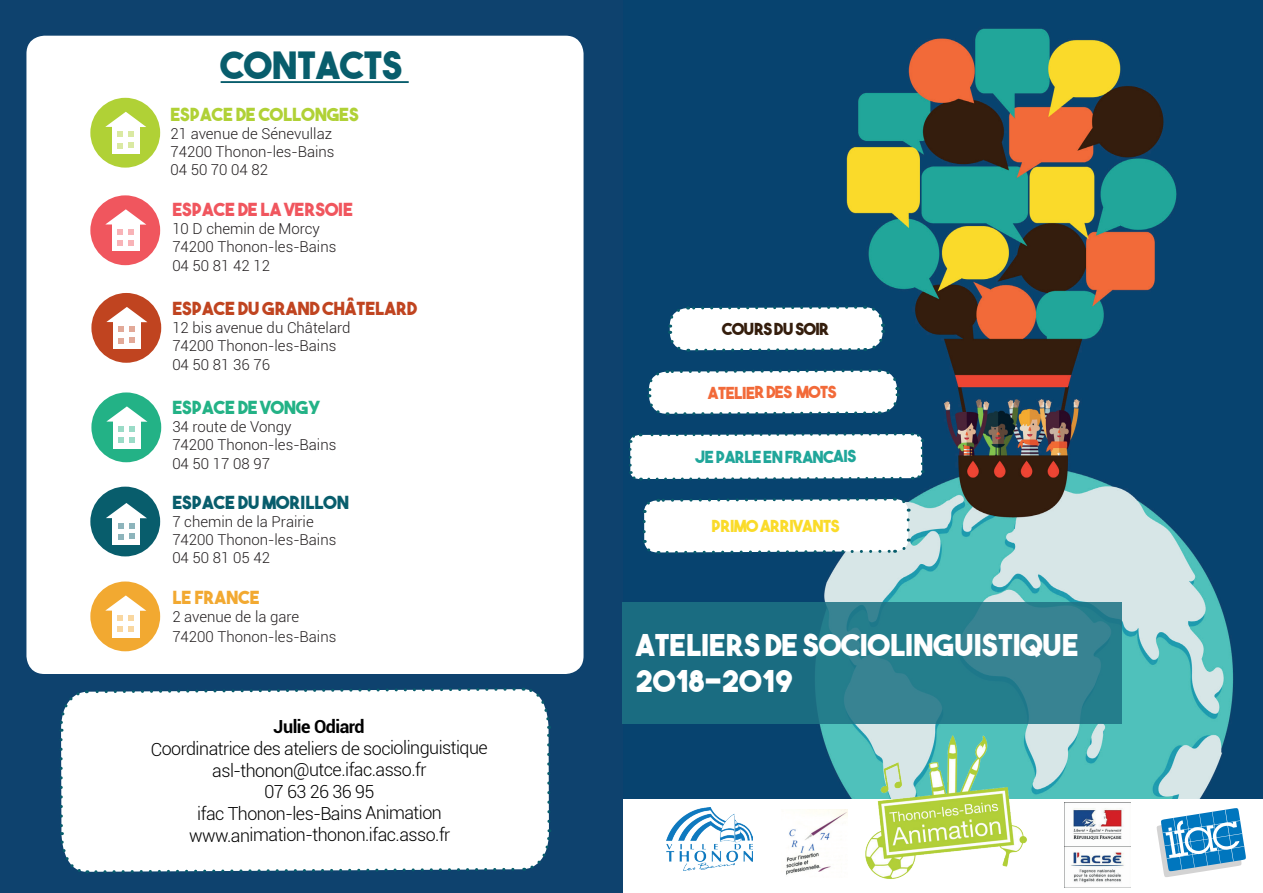
<style>
.page{position:relative;width:1263px;height:893px;background:#fff}
.page>*{position:absolute;margin:0;border:0;box-sizing:border-box;transform-origin:0 0}
.t1{font:37.5px "The Bold Font";color:#085d6c}
.t2{font:30px/36px "The Bold Font";color:#fff}
.t3{font:300 18px/21.6px "Roboto";letter-spacing:-.035em;color:#000;text-align:center}
.t4{font:18px "The Bold Font";color:#c04420}
.t5{font:18px "The Bold Font";color:#f0565e}
.t6{font:18px "The Bold Font";color:#b0d136}
.t7{font:18px "The Bold Font";color:#085d6c}
.t8{font:18px "The Bold Font";color:#23b286}
.t9{font:700 18px "Roboto";letter-spacing:-.035em;color:#000}
.t10{font:18px "The Bold Font";color:#f2a931}
.t11{font:16.5px "The Bold Font";letter-spacing:-.035em;color:#20a69a}
.t12{font:16.5px "The Bold Font";letter-spacing:-.035em;color:#fadb29}
.t13{font:16.5px "The Bold Font";letter-spacing:-.035em;color:#f26a39}
.t14{font:16.5px "The Bold Font";letter-spacing:-.035em;color:#341d0c}
.t15{font:300 15px/18px "Roboto";color:#231f20}
</style>
<div class="page">
<img style="left:623px;top:0;width:640px;height:798px">
<div style="left:0;top:0;width:623px;height:893px;background:#0e426e"></div>
<div style="left:26px;top:36px;width:557px;height:638px;background:#fff;border-radius:18px"></div>
<svg style="left:622px;top:602px;width:500px;height:122px;background:#267889"></svg>
<hr style="left:221px;top:81px;width:188px;height:2px;background:#085d6c">
<div style="left:90px;top:98px;width:70px;height:70px;background:#b0d136;border-radius:50%"></div>
<div style="left:112px;top:126px;width:28px;height:28px;background:#fff"></div>
<svg style="left:105px;top:112px;width:41px;height:36px"></svg>
<div style="left:90px;top:195px;width:70px;height:70px;background:#f0565e;border-radius:50%"></div>
<div style="left:112px;top:224px;width:28px;height:27px;background:#fff"></div>
<svg style="left:105px;top:209px;width:41px;height:37px"></svg>
<div style="left:91px;top:392px;width:70px;height:70px;background:#23b286;border-radius:50%"></div>
<div style="left:113px;top:421px;width:28px;height:27px;background:#fff"></div>
<svg style="left:106px;top:406px;width:41px;height:37px"></svg>
<div style="left:91px;top:293px;width:70px;height:70px;background:#c04420;border-radius:50%"></div>
<div style="left:113px;top:321px;width:28px;height:28px;background:#fff"></div>
<svg style="left:119px;top:338px;width:5px;height:5px"></svg>
<svg style="left:106px;top:307px;width:41px;height:25px"></svg>
<svg style="left:130px;top:338px;width:5px;height:5px"></svg>
<div style="left:90px;top:581px;width:70px;height:70px;background:#f2a931;border-radius:50%"></div>
<div style="left:112px;top:610px;width:28px;height:27px;background:#fff"></div>
<svg style="left:105px;top:595px;width:41px;height:37px"></svg>
<img style="left:666px;top:808px;width:87px;height:62px">
<img style="left:786px;top:810px;width:61px;height:65px">
<img style="left:1064px;top:802px;width:67px;height:86px">
<svg style="left:1157px;top:808px;width:89px;height:69px"></svg>
<img style="left:865px;top:735px;width:162px;height:144px">
<div style="left:60px;top:688px;width:491px;height:185px;background:#fff"></div>
<svg style="left:641px;top:496px;width:270px;height:60px"></svg>
<svg style="left:627px;top:431px;width:298px;height:51px"></svg>
<svg style="left:646px;top:368px;width:254px;height:49px"></svg>
<svg style="left:667px;top:304px;width:219px;height:49px"></svg>
<div style="left:90px;top:487px;width:70px;height:69px;background:#085d6c;border-radius:50%"></div>
<div style="left:113px;top:517px;width:27px;height:28px;background:#fff"></div>
<svg style="left:106px;top:503px;width:41px;height:25px"></svg>
<svg style="left:118px;top:534px;width:17px;height:5px"></svg>
<h1 class="t1" style="left:221px;top:42px;width:183px">CONTACTS</h1>
<p class="t6" style="left:170px;top:103px;width:190px">ESPACE DE COLLONGES</p>
<p class="t15" style="left:170px;top:124px;width:166px">21 avenue de Sénevullaz<br>74200 Thonon-les-Bains<br>04 50 70 04 82</p>
<p class="t5" style="left:172px;top:198px;width:182px">ESPACE DE LA VERSOIE</p>
<p class="t15" style="left:172px;top:219px;width:166px">10 D chemin de Morcy<br>74200 Thonon-les-Bains</p>
<p class="t15" style="left:172px;top:256px;width:99px">04 50 81 42 12</p>
<p class="t4" style="left:172px;top:297px;width:246px">ESPACE DU GRAND CHÂTELARD</p>
<p class="t15" style="left:172px;top:318px;width:180px">12 bis avenue du Châtelard<br>74200 Thonon-les-Bains</p>
<p class="t15" style="left:172px;top:355px;width:99px">04 50 81 36 76</p>
<p class="t8" style="left:172px;top:396px;width:150px">ESPACE DE VONGY</p>
<p class="t15" style="left:172px;top:417px;width:166px">34 route de Vongy<br>74200 Thonon-les-Bains</p>
<p class="t15" style="left:172px;top:454px;width:99px">04 50 17 08 97</p>
<p class="t7" style="left:172px;top:491px;width:178px">ESPACE DU MORILLON</p>
<p class="t15" style="left:172px;top:512px;width:166px">7 chemin de la Prairie<br>74200 Thonon-les-Bains<br>04 50 81 05 42</p>
<p class="t10" style="left:172px;top:586px;width:89px">LE FRANCE</p>
<p class="t15" style="left:172px;top:607px;width:166px;line-height:19.8px">2 avenue de la gare<br>74200 Thonon-les-Bains</p>
<p class="t9" style="left:274px;top:714px;width:93px">Julie Odiard</p>
<p class="t3" style="left:151px;top:737px;width:339px">Coordinatrice des ateliers de sociolinguistique asl-thonon@utce.ifac.asso.fr<br>07 63 26 36 95<br>ifac Thonon-les-Bains Animation www.animation-thonon.ifac.asso.fr</p>
<p class="t14" style="left:722px;top:318px;width:109px">COURS DU SOIR</p>
<p class="t13" style="left:708px;top:382px;width:130px">ATELIER DES MOTS</p>
<p class="t11" style="left:695px;top:446px;width:162px">JE PARLE EN FRANCAIS</p>
<p class="t12" style="left:712px;top:515px;width:130px">PRIMO ARRIVANTS</p>
<h2 class="t2" style="left:635px;top:627px;width:444px">ATELIERS DE SOCIOLINGUISTIQUE<br>2018-2019</h2>
</div>
